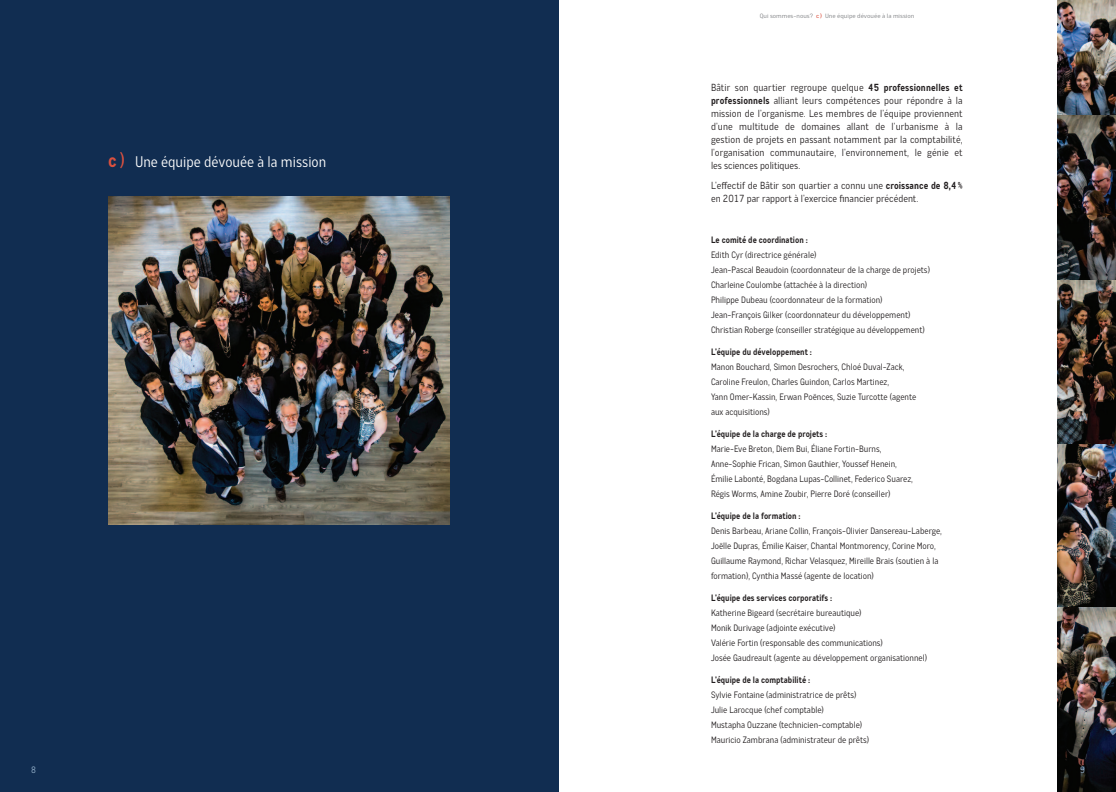
<style>
.page{position:relative;width:1116px;height:792px;background:#fff}
.page>*{position:absolute;margin:0;border:0;box-sizing:border-box;transform-origin:0 0}
.t1{font:300 15px "CA Cula";color:#fff}
.t2{font:300 10px/13px "CA Cula";color:#231f20;text-align:justify}
.t3{font:300 9px/15px "CA Cula";color:#231f20}
.t4{font:700 9px "CA Cula";color:#231f20}
.t5{font:300 9px "CA Cula";color:#98b4cd}
.t6{font:300 6.1px "CA Cula";color:#808285;scale:1.16 1}
.s1{font-weight:700;font-size:19px;color:#db513f}
.s2{font-weight:400;font-size:19px;color:#db513f}
.s3{font-weight:400;color:#db513f}
.s4{font-weight:700}
.s5{font-weight:800}
</style>
<div class="page">
<div style="left:0;top:0;width:558px;height:792px;background:#112d51"></div>
<img style="left:1058px;top:444px;width:58px;height:164px">
<img style="left:1058px;top:608px;width:58px;height:184px">
<img style="left:1058px;top:0;width:58px;height:115px">
<img style="left:1058px;top:280px;width:58px;height:164px">
<img style="left:1058px;top:115px;width:58px;height:165px">
<img style="left:109px;top:197px;width:341px;height:328px">
<h1 class="t1" style="left:108px;top:157px;width:220px"><span class="s1">c</span> <span class="s2">)</span> Une équipe dévouée à la mission</h1>
<p class="t6" style="left:760px;top:14px;width:135px">Qui sommes-nous? <span class="s3">c)</span> Une équipe dévouée à la mission</p>
<p class="t2" style="left:711px;top:82px;width:253px">Bâtir son quartier regroupe quelque <span class="s4">45 professionnelles et professionnels</span> alliant leurs compétences pour répondre à la mission de l’organisme. Les membres de l’équipe proviennent d’une multitude de domaines allant de l’urbanisme à la gestion de projets en passant notamment par la comptabilité, l’organisation communautaire, l’environnement, le génie et les sciences politiques.</p>
<p class="t2" style="left:711px;top:180px;width:253px">L’effectif de Bâtir son quartier a connu une <span class="s4">croissance de 8,4</span><span class="s5">% </span>en 2017 par rapport à l’exercice financier précédent.</p>
<p class="t4" style="left:711px;top:236px;width:98px">Le comité de coordination :</p>
<p class="t3" style="left:711px;top:248px;width:220px">Edith Cyr (directrice générale)<br>Jean-Pascal Beaudoin (coordonnateur de la charge de projets)<br>Charleine Coulombe (attachée à la direction)<br>Philippe Dubeau (coordonnateur de la formation)<br>Jean-François Gilker (coordonnateur du développement)<br>Christian Roberge (conseiller stratégique au développement)</p>
<p class="t4" style="left:711px;top:348px;width:103px">L’équipe du développement :</p>
<p class="t3" style="left:711px;top:360px;width:207px">Manon Bouchard, Simon Desrochers, Chloé Duval-Zack, Caroline Freulon, Charles Guindon, Carlos Martinez,<br>Yann Omer-Kassin, Erwan Poënces, Suzie Turcotte (agente aux acquisitions)</p>
<p class="t4" style="left:711px;top:430px;width:118px">L’équipe de la charge de projets :</p>
<p class="t3" style="left:711px;top:442px;width:203px">Marie-Eve Breton, Diem Bui, Éliane Fortin-Burns, Anne-Sophie Frican, Simon Gauthier, Youssef Henein, Émilie Labonté, Bogdana Lupas-Collinet, Federico Suarez, Régis Worms, Amine Zoubir, Pierre Doré (conseiller)</p>
<p class="t4" style="left:711px;top:512px;width:91px">L’équipe de la formation :</p>
<p class="t3" style="left:711px;top:524px;width:233px">Denis Barbeau, Ariane Collin, François-Olivier Dansereau-Laberge, Joëlle Dupras, Émilie Kaiser, Chantal Montmorency, Corine Moro, Guillaume Raymond, Richar Velasquez, Mireille Brais (soutien à la formation), Cynthia Massé (agente de location)</p>
<p class="t4" style="left:711px;top:594px;width:123px">L’équipe des services corporatifs :</p>
<p class="t3" style="left:711px;top:606px;width:218px">Katherine Bigeard (secrétaire bureautique)<br>Monik Durivage (adjointe exécutive)<br>Valérie Fortin (responsable des communications)<br>Josée Gaudreault (agente au développement organisationnel)</p>
<p class="t4" style="left:711px;top:676px;width:101px">L’équipe de la comptabilité :</p>
<p class="t3" style="left:711px;top:688px;width:160px">Sylvie Fontaine (administratrice de prêts)<br>Julie Larocque (chef comptable)<br>Mustapha Ouzzane (technicien-comptable)<br>Mauricio Zambrana (administrateur de prêts)</p>
<p class="t5" style="left:31px;top:767px;width:6px">8</p>
<p class="t5" style="left:1080px;top:767px;width:6px">9</p>
</div>
